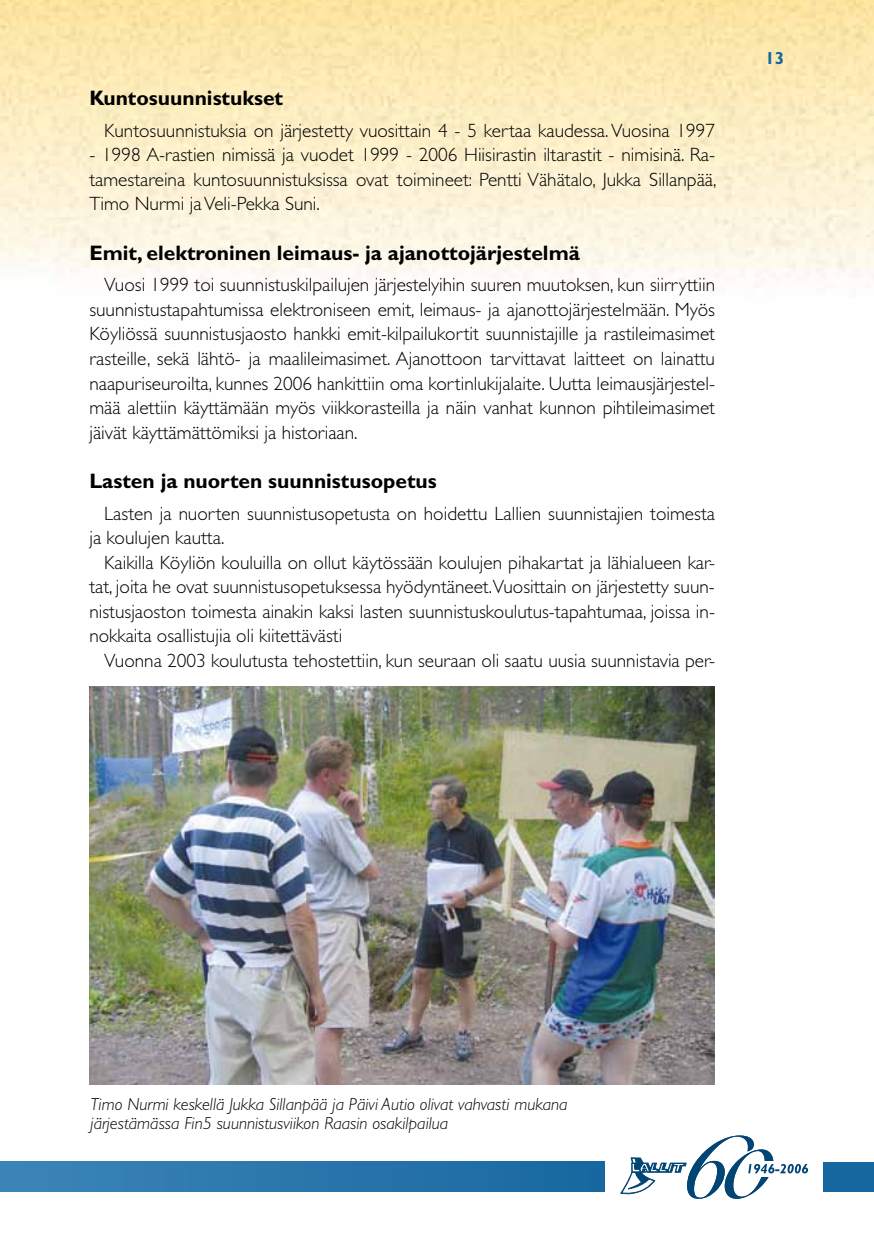
<style>
.page{position:relative;width:874px;height:1241px;background:#fff}
.page>*{position:absolute;margin:0;border:0;box-sizing:border-box;transform-origin:0 0}
.t1{font:700 21px "Gill Sans";color:#000}
.t2{font:300 19.25px/24.5px "Gill Sans";color:#000;text-align:justify}
.t3{font:italic 300 17.5px/19.2px "Gill Sans";color:#000}
.t4{font:700 17.5px "Gill Sans";color:#1768a0}
</style>
<div class="page">
<div style="left:0;top:1161px;width:604px;height:30px;background:linear-gradient(to right,#3c85b8,#1868a0)"></div>
<svg style="left:620px;top:1135px;width:187px;height:63px"></svg>
<div style="left:822px;top:1161px;width:51px;height:29px;background:#1768a0"></div>
<img style="left:89px;top:686px;width:625px;height:398px">
<p class="t1" style="left:89px;top:86px;width:195px">Kuntosuunnistukset</p>
<p class="t2" style="left:104px;top:118px;width:612px">Kuntosuunnistuksia on järjestetty vuosittain 4 - 5 kertaa kaudessa. Vuosina 1997</p>
<p class="t2" style="left:89px;top:143px;width:628px">- 1998 A-rastien nimissä ja vuodet 1999 - 2006 Hiisirastin iltarastit - nimisinä. Ra&shy;tamestareina kuntosuunnistuksissa ovat toimineet: Pentti Vähätalo, Jukka Sillanpää, Timo Nurmi ja Veli-Pekka Suni.</p>
<p class="t1" style="left:89px;top:240px;width:492px">Emit, elektroninen leimaus- ja ajanottojärjestelmä</p>
<p class="t2" style="left:89px;top:273px;width:627px;text-indent:15px">Vuosi 1999 toi suunnistuskilpailujen järjestelyihin suuren muutoksen, kun siirryttiin suunnistustapahtumissa elektroniseen emit, leimaus- ja ajanottojärjestelmään. Myös Köyliössä suunnistusjaosto hankki emit-kilpailukortit suunnistajille ja rastileimasimet rasteille, sekä lähtö- ja maalileimasimet. Ajanottoon tarvittavat laitteet on lainattu naapuriseuroilta, kunnes 2006 hankittiin oma kortinlukijalaite. Uutta leimausjärjestel&shy;mää alettiin käyttämään myös viikkorasteilla ja näin vanhat kunnon pihtileimasimet jäivät käyttämättömiksi ja historiaan.</p>
<p class="t1" style="left:89px;top:468px;width:349px">Lasten ja nuorten suunnistusopetus</p>
<p class="t2" style="left:89px;top:501px;width:627px;text-indent:15px">Lasten ja nuorten suunnistusopetusta on hoidettu Lallien suunnistajien toimesta ja koulujen kautta.</p>
<p class="t2" style="left:89px;top:550px;width:627px;text-indent:15px">Kaikilla Köyliön kouluilla on ollut käytössään koulujen pihakartat ja lähialueen kar&shy;tat, joita he ovat suunnistusopetuksessa hyödyntäneet.Vuosittain on järjestetty suun&shy;nistusjaoston toimesta ainakin kaksi lasten suunnistuskoulutus-tapahtumaa, joissa in&shy;nokkaita osallistujia oli kiitettävästi</p>
<p class="t2" style="left:104px;top:648px;width:612px">Vuonna 2003 koulutusta tehostettiin, kun seuraan oli saatu uusia suunnistavia per-</p>
<p class="t4" style="left:764px;top:48px;width:21px">13</p>
<p class="t3" style="left:91px;top:1094px;width:478px">Timo Nurmi keskellä Jukka Sillanpää ja Päivi Autio olivat vahvasti mukana järjestämässa Fin5 suunnistusviikon Raasin osakilpailua</p>
</div>
